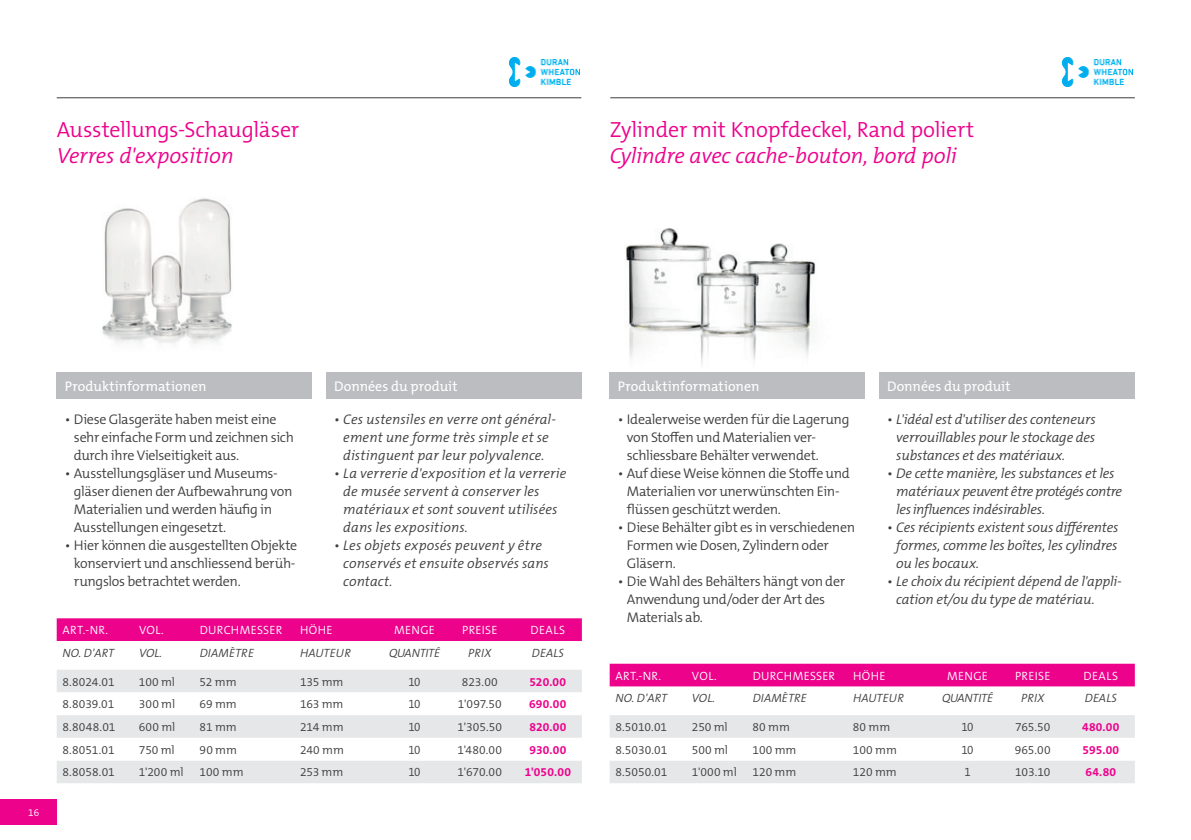
<style>
.page{position:relative;width:1191px;height:840px;background:#fff}
.page>*{position:absolute;margin:0;border:0;box-sizing:border-box;transform-origin:0 0}
.t1{font:300 22px "The Mix B W4";letter-spacing:-.01em;color:#ed028c}
.t2{font:italic 300 22px "The Mix B W4";letter-spacing:-.01em;color:#ed028c}
.t3{font:300 14px/18px "The Mix B W4";letter-spacing:-.02em;color:#3e3e3f}
.t4{font:italic 300 14px/18px "The Mix B W4";color:#3e3e3f}
.t5{font:italic 300 14px/18px "The Mix B W4";letter-spacing:-.02em;color:#3e3e3f}
.t6{font:14px "The Mix B W5 Plain";color:#fff}
.t7{font:300 12px "The Mix B W4";letter-spacing:-.005em;color:#3e3e3f}
.t8{font:300 12px "The Mix B W4";letter-spacing:.025em;color:#fff}
.t9{font:italic 300 12px "The Mix B W4";letter-spacing:.01em;color:#3e3e3f}
.t10{font:700 12px "The Mix B W7";letter-spacing:.025em;color:#ed028c}
.t11{font:italic 300 12px "The Mix B W4";letter-spacing:-.02em;color:#3e3e3f}
.t12{font:300 12px "The Mix B W4";letter-spacing:-.005em;color:#3e3e3f;scale:.96 1}
.t13{font:300 10px "The Mix B W4";color:#fff}
.s1{font-style:normal}
</style>
<div class="page">
<div style="left:0;top:798px;width:57px;height:25px;background:#ed028c"></div>
<hr style="left:610px;top:97px;width:524px;height:1px;background:#3e3e3f">
<hr style="left:57px;top:97px;width:524px;height:1px;background:#3e3e3f">
<div style="left:57px;top:618px;width:525px;height:22px;background:#ed028c"></div>
<div style="left:57px;top:670px;width:525px;height:112px;background:#e6e7e9"></div>
<svg style="left:57px;top:692px;width:525px;height:68px"></svg>
<div style="left:609px;top:663px;width:525px;height:23px;background:#ed028c"></div>
<svg style="left:610px;top:715px;width:524px;height:67px"></svg>
<div style="left:57px;top:372px;width:255px;height:27px;background:#bcbdc0"></div>
<div style="left:609px;top:372px;width:256px;height:27px;background:#bcbdc0"></div>
<div style="left:326px;top:372px;width:255px;height:27px;background:#bcbdc0"></div>
<div style="left:879px;top:372px;width:255px;height:27px;background:#bcbdc0"></div>
<img style="left:102px;top:198px;width:130px;height:146px">
<img style="left:626px;top:228px;width:190px;height:137px">
<img style="left:510px;top:58px;width:69px;height:28px">
<img style="left:1063px;top:58px;width:69px;height:28px">
<h1 class="t1" style="left:57px;top:115px;width:244px">Ausstellungs-Schaugläser</h1>
<h1 class="t2" style="left:57px;top:142px;width:178px">Verres d'exposition</h1>
<h1 class="t1" style="left:609px;top:115px;width:366px">Zylinder mit Knopfdeckel, Rand poliert</h1>
<h1 class="t2" style="left:609px;top:142px;width:348px">Cylindre avec cache-bouton, bord poli</h1>
<p class="t13" style="left:28px;top:805px;width:13px">16</p>
<p class="t6" style="left:65px;top:377px;width:143px">Produktinformationen</p>
<p class="t3" style="left:74px;top:409px;width:221px;text-indent:-9px">• Diese Glasgeräte haben meist eine sehr einfache Form und zeichnen sich durch ihre Vielseitigkeit aus.</p>
<p class="t3" style="left:74px;top:463px;width:220px;text-indent:-9px">• Ausstellungsgläser und Museums&shy;gläser dienen der Aufbewahrung von Materialien und werden häufig in Ausstellungen eingesetzt.</p>
<p class="t3" style="left:74px;top:535px;width:225px;text-indent:-9px">• Hier können die ausgestellten Objekte konserviert und anschliessend berüh&shy;rungslos betrachtet werden.</p>
<p class="t6" style="left:334px;top:377px;width:125px">Données du produit</p>
<p class="t4" style="left:334px;top:410px;width:223px;text-align:center"><span class="s1">•</span> Ces ustensiles en verre ont général&shy;ement une forme très simple et se distinguent par leur polyvalence.</p>
<p class="t4" style="left:343px;top:464px;width:225px;text-indent:-9px"><span class="s1">•</span> La verrerie d'exposition et la verrerie de musée servent à conserver les matériaux et sont souvent utilisées dans les expositions.</p>
<p class="t4" style="left:343px;top:536px;width:207px;text-indent:-9px"><span class="s1">•</span> Les objets exposés peuvent y être conservés et ensuite observés sans contact.</p>
<p class="t8" style="left:62px;top:622px;width:47px">ART.-NR.</p>
<p class="t8" style="left:139px;top:622px;width:26px">VOL.</p>
<p class="t8" style="left:200px;top:622px;width:84px">DURCHMESSER</p>
<p class="t8" style="left:300px;top:622px;width:34px">HÖHE</p>
<p class="t8" style="left:394px;top:622px;width:42px">MENGE</p>
<p class="t8" style="left:462px;top:622px;width:37px">PREISE</p>
<p class="t8" style="left:530px;top:622px;width:36px">DEALS</p>
<p class="t9" style="left:62px;top:645px;width:53px">NO. D'ART</p>
<p class="t9" style="left:139px;top:645px;width:25px">VOL.</p>
<p class="t9" style="left:200px;top:645px;width:56px">DIAMÈTRE</p>
<p class="t9" style="left:300px;top:645px;width:52px">HAUTEUR</p>
<p class="t11" style="left:389px;top:645px;width:52px">QUANTITÉ</p>
<p class="t9" style="left:468px;top:645px;width:25px">PRIX</p>
<p class="t9" style="left:532px;top:645px;width:33px">DEALS</p>
<p class="t7" style="left:62px;top:673px;width:54px">8.8024.01</p>
<p class="t7" style="left:139px;top:673px;width:38px">100 ml</p>
<p class="t7" style="left:200px;top:673px;width:39px">52 mm</p>
<p class="t7" style="left:300px;top:673px;width:45px">135 mm</p>
<p class="t12" style="left:408px;top:673px;width:14px">10</p>
<p class="t7" style="left:462px;top:673px;width:38px">823.00</p>
<p class="t10" style="left:529px;top:673px;width:38px">520.00</p>
<p class="t7" style="left:62px;top:696px;width:53px">8.8039.01</p>
<p class="t7" style="left:139px;top:696px;width:38px">300 ml</p>
<p class="t7" style="left:200px;top:696px;width:39px">69 mm</p>
<p class="t7" style="left:300px;top:696px;width:45px">163 mm</p>
<p class="t12" style="left:408px;top:696px;width:14px">10</p>
<p class="t7" style="left:458px;top:696px;width:45px">1'097.50</p>
<p class="t10" style="left:529px;top:696px;width:39px">690.00</p>
<p class="t7" style="left:62px;top:718px;width:55px">8.8048.01</p>
<p class="t7" style="left:139px;top:718px;width:38px">600 ml</p>
<p class="t7" style="left:200px;top:718px;width:39px">81 mm</p>
<p class="t7" style="left:300px;top:718px;width:45px">214 mm</p>
<p class="t12" style="left:408px;top:718px;width:14px">10</p>
<p class="t7" style="left:457px;top:718px;width:46px">1'305.50</p>
<p class="t10" style="left:529px;top:718px;width:38px">820.00</p>
<p class="t7" style="left:62px;top:741px;width:54px">8.8051.01</p>
<p class="t7" style="left:139px;top:741px;width:37px">750 ml</p>
<p class="t7" style="left:200px;top:741px;width:39px">90 mm</p>
<p class="t7" style="left:300px;top:741px;width:45px">240 mm</p>
<p class="t12" style="left:408px;top:741px;width:14px">10</p>
<p class="t7" style="left:457px;top:741px;width:46px">1'480.00</p>
<p class="t10" style="left:529px;top:741px;width:38px">930.00</p>
<p class="t7" style="left:62px;top:764px;width:54px">8.8058.01</p>
<p class="t7" style="left:139px;top:764px;width:46px">1'200 ml</p>
<p class="t7" style="left:200px;top:764px;width:45px">100 mm</p>
<p class="t7" style="left:300px;top:764px;width:45px">253 mm</p>
<p class="t12" style="left:408px;top:764px;width:14px">10</p>
<p class="t7" style="left:457px;top:764px;width:46px">1'670.00</p>
<p class="t10" style="left:525px;top:764px;width:48px">1'050.00</p>
<p class="t6" style="left:617px;top:377px;width:143px">Produktinformationen</p>
<p class="t3" style="left:627px;top:409px;width:224px;text-indent:-9px">• Idealerweise werden für die Lagerung von Stoffen und Materialien ver&shy;schliessbare Behälter verwendet.</p>
<p class="t3" style="left:627px;top:463px;width:224px;text-indent:-9px">• Auf diese Weise können die Stoffe und<br>Materialien vor unerwünschten Ein&shy;flüssen geschützt werden.</p>
<p class="t3" style="left:627px;top:517px;width:230px;text-indent:-9px">• Diese Behälter gibt es in verschiedenen<br>Formen wie Dosen, Zylindern oder<br>Gläsern.</p>
<p class="t3" style="left:627px;top:571px;width:220px;text-indent:-9px">• Die Wahl des Behälters hängt von der<br>Anwendung und/oder der Art des<br>Materials ab.</p>
<p class="t6" style="left:887px;top:377px;width:125px">Données du produit</p>
<p class="t4" style="left:896px;top:410px;width:201px;text-align:justify;text-indent:-9px"><span class="s1">•</span> L'idéal est d'utiliser des conteneurs verrouillables pour le stockage des substances et des matériaux.</p>
<p class="t5" style="left:896px;top:464px;width:227px;text-indent:-9px"><span class="s1">•</span> De cette manière, les substances et les matériaux peuvent être protégés contre les influences indésirables.</p>
<p class="t4" style="left:896px;top:518px;width:224px;text-align:justify;text-indent:-9px"><span class="s1">•</span> Ces récipients existent sous différentes formes, comme les boîtes, les cylindres ou les bocaux.</p>
<p class="t4" style="left:896px;top:572px;width:227px;text-indent:-9px"><span class="s1">•</span> Le choix du récipient dépend de l'appli&shy;cation et/ou du type de matériau.</p>
<p class="t8" style="left:615px;top:667px;width:47px">ART.-NR.</p>
<p class="t8" style="left:692px;top:667px;width:26px">VOL.</p>
<p class="t8" style="left:752px;top:667px;width:84px">DURCHMESSER</p>
<p class="t8" style="left:853px;top:667px;width:34px">HÖHE</p>
<p class="t8" style="left:947px;top:667px;width:42px">MENGE</p>
<p class="t8" style="left:1015px;top:667px;width:37px">PREISE</p>
<p class="t8" style="left:1083px;top:667px;width:36px">DEALS</p>
<p class="t9" style="left:615px;top:690px;width:53px">NO. D'ART</p>
<p class="t9" style="left:692px;top:690px;width:25px">VOL.</p>
<p class="t9" style="left:752px;top:690px;width:56px">DIAMÈTRE</p>
<p class="t9" style="left:853px;top:690px;width:52px">HAUTEUR</p>
<p class="t11" style="left:942px;top:690px;width:52px">QUANTITÉ</p>
<p class="t9" style="left:1021px;top:690px;width:25px">PRIX</p>
<p class="t9" style="left:1084px;top:690px;width:33px">DEALS</p>
<p class="t7" style="left:615px;top:718px;width:53px">8.5010.01</p>
<p class="t7" style="left:692px;top:718px;width:37px">250 ml</p>
<p class="t7" style="left:752px;top:718px;width:39px">80 mm</p>
<p class="t7" style="left:853px;top:718px;width:39px">80 mm</p>
<p class="t12" style="left:961px;top:718px;width:14px">10</p>
<p class="t7" style="left:1015px;top:718px;width:37px">765.50</p>
<p class="t10" style="left:1082px;top:718px;width:39px">480.00</p>
<p class="t7" style="left:615px;top:741px;width:53px">8.5030.01</p>
<p class="t7" style="left:692px;top:741px;width:38px">500 ml</p>
<p class="t7" style="left:752px;top:741px;width:45px">100 mm</p>
<p class="t7" style="left:853px;top:741px;width:45px">100 mm</p>
<p class="t12" style="left:961px;top:741px;width:14px">10</p>
<p class="t7" style="left:1014px;top:741px;width:38px">965.00</p>
<p class="t10" style="left:1082px;top:741px;width:38px">595.00</p>
<p class="t7" style="left:615px;top:764px;width:54px">8.5050.01</p>
<p class="t7" style="left:692px;top:764px;width:46px">1'000 ml</p>
<p class="t7" style="left:752px;top:764px;width:45px">120 mm</p>
<p class="t7" style="left:853px;top:764px;width:45px">120 mm</p>
<p class="t12" style="left:964px;top:764px;width:8px">1</p>
<p class="t7" style="left:1015px;top:764px;width:37px">103.10</p>
<p class="t10" style="left:1085px;top:764px;width:32px">64.80</p>
</div>
